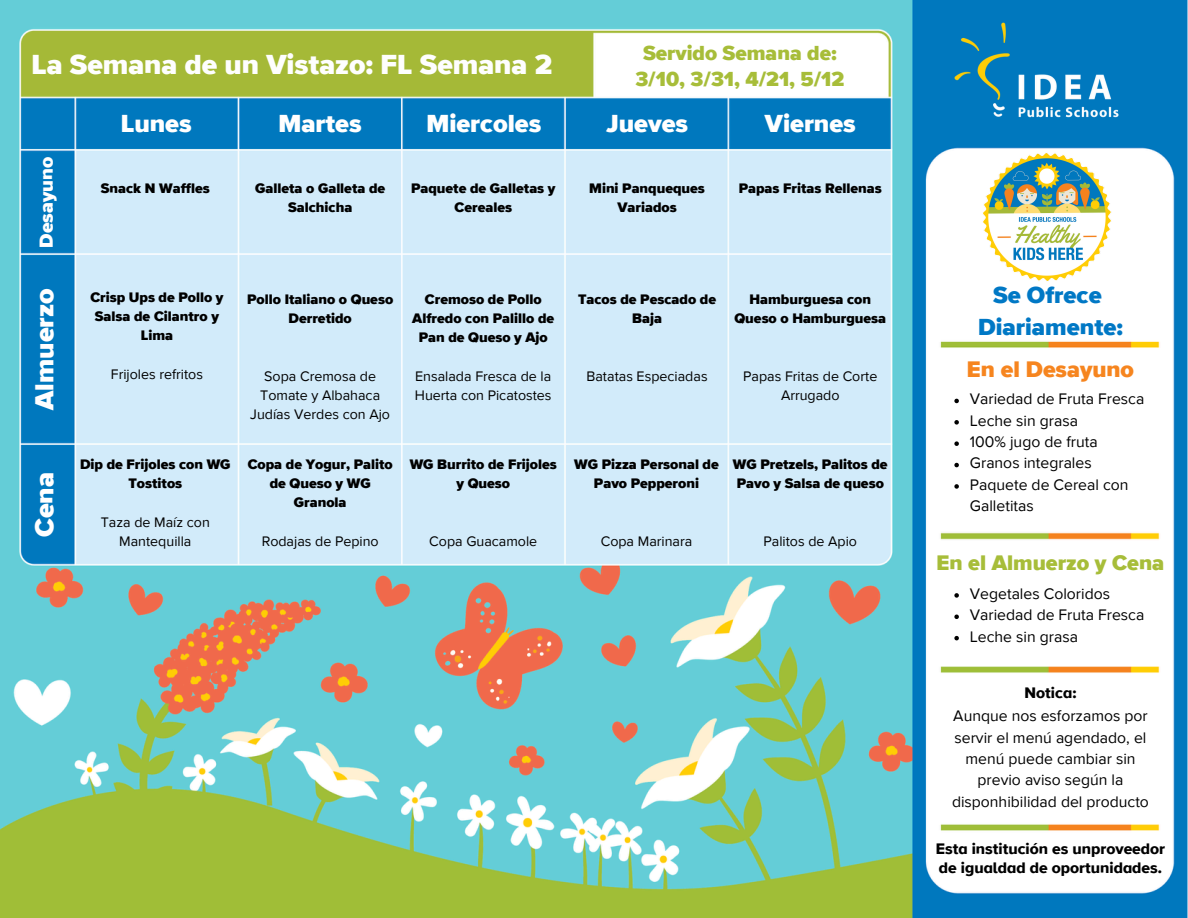
<style>
.page{position:relative;width:1188px;height:918px;background:#fff}
.page>*{position:absolute;margin:0;border:0;box-sizing:border-box;transform-origin:0 0}
.t1{font:900 28.5px "Proxima Nova";color:#fefefe}
.t2{font:900 27px "Proxima Nova";color:#fff}
.t3{font:900 25.5px "Proxima Nova";color:#fff}
.t4{font:900 24px/32.7px "Proxima Nova";color:#0078c5;text-align:center}
.t5{font:900 23.25px "Proxima Nova";color:#f6851f}
.t6{font:900 21.75px "Proxima Nova";color:#a7bd39}
.t7{font:900 21px/25.8px "Proxima Nova";color:#a7bd39;text-align:center}
.t8{font:900 19.5px "Proxima Nova";color:#fff}
.t9{font:15.75px/21.3px "Proxima Nova";color:#000}
.t10{font:15.75px/19.2px "Proxima Nova A Extrabld";color:#000}
.t11{font:900 14.25px/19.2px "Proxima Nova";color:#000;text-align:center}
.t12{font:14.25px/19.2px "Proxima Nova";color:#000;text-align:center}
</style>
<div class="page">
<img style="left:0;top:0;width:1188px;height:918px">
<img style="left:913px;top:0;width:275px;height:190px">
<img style="left:982px;top:152px;width:130px;height:130px">
<svg style="left:954px;top:399px;width:5px;height:4px"></svg>
<svg style="left:954px;top:420px;width:5px;height:5px"></svg>
<svg style="left:954px;top:441px;width:5px;height:5px"></svg>
<svg style="left:954px;top:463px;width:5px;height:4px"></svg>
<svg style="left:954px;top:484px;width:5px;height:5px"></svg>
<svg style="left:954px;top:593px;width:5px;height:5px"></svg>
<svg style="left:954px;top:615px;width:5px;height:4px"></svg>
<svg style="left:954px;top:636px;width:5px;height:4px"></svg>
<h3 class="t1" style="left:31px;top:51px;width:522px">La Semana de un Vistazo: FL Semana 2</h3>
<h4 class="t7" style="left:635px;top:41px;width:210px">Servido Semana de:<br>3/10, 3/31, 4/21, 5/12</h4>
<h1 class="t3" style="left:121px;top:112px;width:72px">Lunes</h1>
<h2 class="t3" style="left:278px;top:112px;width:85px">Martes</h2>
<h1 class="t3" style="left:426px;top:112px;width:116px">Miercoles</h1>
<h2 class="t3" style="left:606px;top:112px;width:83px">Jueves</h2>
<h2 class="t3" style="left:765px;top:112px;width:92px">Viernes</h2>
<h5 class="t8" style="left:37px;top:248px;width:92px;rotate:-90deg">Desayuno</h5>
<h2 class="t2" style="left:32px;top:410px;width:123px;rotate:-90deg">Almuerzo</h2>
<h2 class="t2" style="left:32px;top:537px;width:66px;rotate:-90deg">Cena</h2>
<p class="t11" style="left:101px;top:179px;width:111px">Snack N Waffles</p>
<p class="t11" style="left:255px;top:179px;width:132px">Galleta o Galleta de<br>Salchicha</p>
<h5 class="t11" style="left:411px;top:179px;width:146px">Paquete de Galletas y<br>Cereales</h5>
<h2 class="t11" style="left:589px;top:179px;width:117px">Mini Panqueques<br>Variados</h2>
<p class="t11" style="left:739px;top:179px;width:145px">Papas Fritas Rellenas</p>
<h5 class="t11" style="left:90px;top:288px;width:135px">Crisp Ups de Pollo y<br>Salsa de Cilantro y<br>Lima</h5>
<p class="t12" style="left:111px;top:365px;width:94px">Frijoles refritos</p>
<h5 class="t11" style="left:80px;top:455px;width:152px">Dip de Frijoles con WG<br>Tostitos</h5>
<h5 class="t12" style="left:101px;top:513px;width:111px">Taza de Maíz con<br>Mantequilla</h5>
<h5 class="t11" style="left:247px;top:291px;width:148px">Pollo Italiano o Queso<br>Derretido</h5>
<p class="t12" style="left:260px;top:367px;width:121px;text-align:left">Sopa Cremosa de<br>Tomate y Albahaca</p>
<h5 class="t12" style="left:250px;top:405px;width:141px">Judías Verdes con Ajo</h5>
<h5 class="t11" style="left:248px;top:455px;width:147px">Copa de Yogur, Palito de Queso y WG<br>Granola</h5>
<p class="t12" style="left:262px;top:532px;width:119px">Rodajas de Pepino</p>
<p class="t11" style="left:412px;top:291px;width:144px">Cremoso de Pollo<br>Alfredo con Palillo de<br>Pan de Queso y Ajo</p>
<p class="t12" style="left:415px;top:367px;width:138px;text-align:left">Ensalada Fresca de la<br>Huerta con Picatostes</p>
<p class="t11" style="left:410px;top:455px;width:149px">WG Burrito de Frijoles y Queso</p>
<h2 class="t12" style="left:429px;top:532px;width:110px">Copa Guacamole</h2>
<p class="t11" style="left:578px;top:291px;width:140px">Tacos de Pescado de<br>Baja</p>
<p class="t12" style="left:587px;top:367px;width:123px">Batatas Especiadas</p>
<h3 class="t11" style="left:734px;top:291px;width:153px">Hamburguesa con<br>Queso o Hamburguesa</h3>
<p class="t12" style="left:743px;top:367px;width:136px">Papas Fritas de Corte<br>Arrugado</p>
<p class="t11" style="left:574px;top:455px;width:146px">WG Pizza Personal de<br>Pavo Pepperoni</p>
<p class="t11" style="left:733px;top:455px;width:156px;text-align:left">WG Pretzels, Palitos de<br>Pavo y Salsa de queso</p>
<p class="t12" style="left:601px;top:532px;width:93px">Copa Marinara</p>
<p class="t12" style="left:763px;top:532px;width:95px">Palitos de Apio</p>
<p class="t4" style="left:978px;top:279px;width:146px">Se Ofrece<br>Diariamente:</p>
<p class="t5" style="left:967px;top:358px;width:169px">En el Desayuno</p>
<h5 class="t9" style="left:970px;top:389px;width:176px">Variedad de Fruta Fresca</h5>
<p class="t9" style="left:970px;top:410px;width:110px">Leche sin grasa</p>
<p class="t9" style="left:970px;top:432px;width:129px">100% jugo de fruta</p>
<h5 class="t9" style="left:970px;top:453px;width:123px">Granos integrales</h5>
<p class="t9" style="left:970px;top:475px;width:160px">Paquete de Cereal con<br>Galletitas</p>
<h1 class="t6" style="left:937px;top:553px;width:229px">En el Almuerzo y Cena</h1>
<p class="t9" style="left:970px;top:584px;width:142px">Vegetales Coloridos</p>
<h5 class="t9" style="left:970px;top:605px;width:176px">Variedad de Fruta Fresca</h5>
<p class="t9" style="left:970px;top:626px;width:110px">Leche sin grasa</p>
<h5 class="t10" style="left:1025px;top:683px;width:53px">Notica:</h5>
<h5 class="t9" style="left:952px;top:706px;width:199px;text-align:center">Aunque nos esforzamos por servir el menú agendado, el menú puede cambiar sin previo aviso según la disponhibilidad del producto</h5>
<h5 class="t10" style="left:936px;top:840px;width:231px">Esta institución es unproveedor de igualdad de oportunidades.</h5>
</div>
